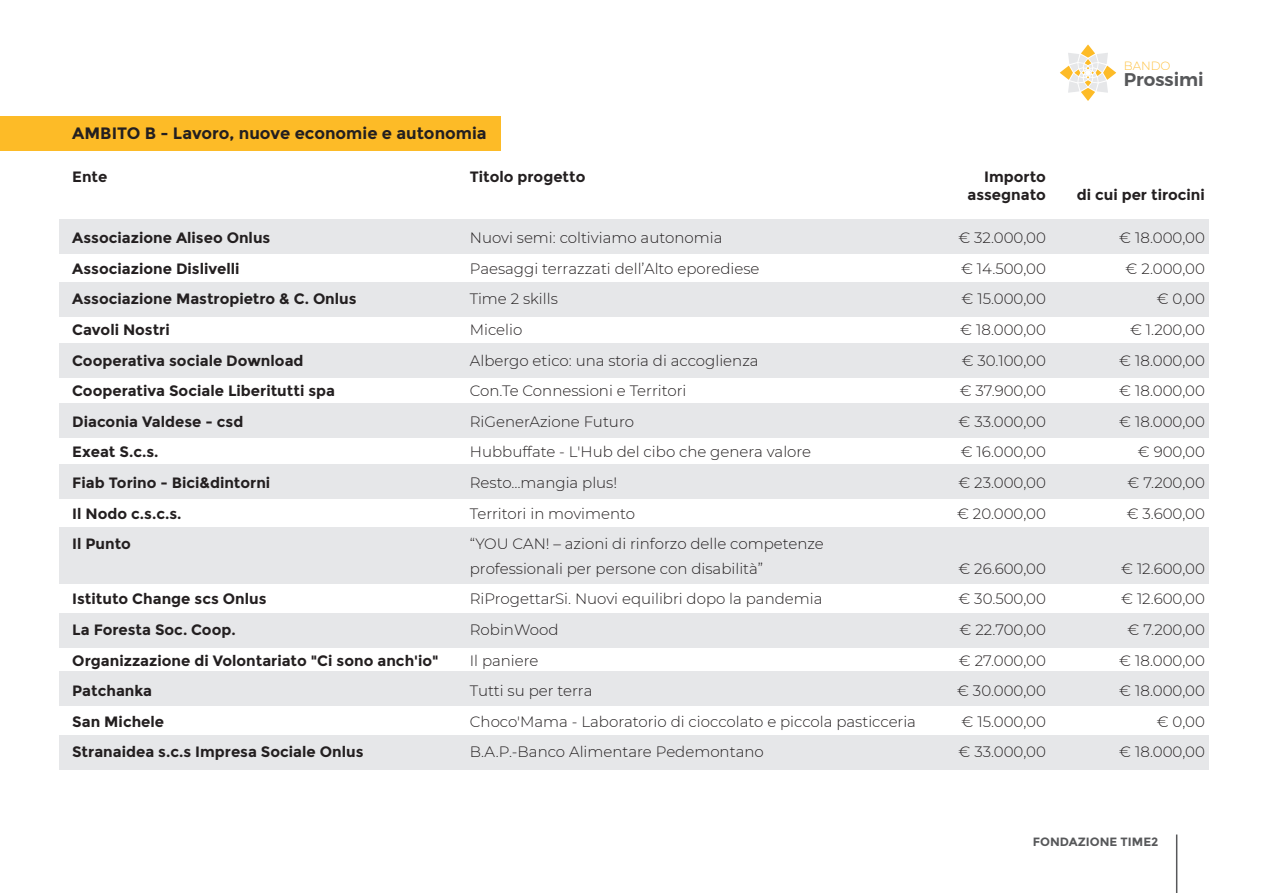
<style>
.page{position:relative;width:1263px;height:893px;background:#fff}
.page>*{position:absolute;margin:0;border:0;box-sizing:border-box;transform-origin:0 0}
.t1{font:600 18.3px "Montserrat";color:#57585a}
.t2{font:700 16.5px "Montserrat";color:#231f20}
.t3{font:300 15px/24.6px "Montserrat";color:#231f20}
.t4{font:700 15px/18.6px "Montserrat";color:#231f20;text-align:right}
.t5{font:700 12px "Montserrat";color:#57585a}
.t6{font:300 11.85px "Montserrat";color:#fec141}
</style>
<div class="page">
<div style="left:0;top:117px;width:500px;height:34px;background:#fdbb27"></div>
<div style="left:60px;top:219px;width:1149px;height:34px;background:#e6e7e9"></div>
<div style="left:60px;top:283px;width:1149px;height:34px;background:#e6e7e9"></div>
<div style="left:60px;top:343px;width:1149px;height:34px;background:#e6e7e9"></div>
<div style="left:60px;top:404px;width:1149px;height:34px;background:#e6e7e9"></div>
<div style="left:60px;top:465px;width:1149px;height:34px;background:#e6e7e9"></div>
<div style="left:60px;top:613px;width:1149px;height:34px;background:#e6e7e9"></div>
<div style="left:60px;top:672px;width:1149px;height:34px;background:#e6e7e9"></div>
<div style="left:60px;top:735px;width:1149px;height:34px;background:#e6e7e9"></div>
<div style="left:60px;top:527px;width:1149px;height:56px;background:#e6e7e9"></div>
<svg style="left:1060px;top:45px;width:56px;height:56px"></svg>
<hr style="left:1176px;top:834px;width:1px;height:59px;background:#57585a">
<p class="t2" style="left:72px;top:124px;width:416px">AMBITO B - Lavoro, nuove economie e autonomia</p>
<p class="t4" style="left:72px;top:167px;width:37px">Ente</p>
<p class="t4" style="left:470px;top:167px;width:117px">Titolo progetto</p>
<p class="t4" style="left:967px;top:167px;width:80px">Importo assegnato</p>
<p class="t6" style="left:1124px;top:57px;width:48px">BANDO</p>
<p class="t1" style="left:1124px;top:65px;width:82px">Prossimi</p>
<p class="t4" style="left:1077px;top:186px;width:130px">di cui per tirocini</p>
<p class="t4" style="left:72px;top:229px;width:200px">Associazione Aliseo Onlus</p>
<p class="t3" style="left:470px;top:225px;width:254px">Nuovi semi: coltiviamo autonomia</p>
<p class="t3" style="left:958px;top:225px;width:89px">€ 32.000,00</p>
<p class="t3" style="left:1119px;top:225px;width:87px">€ 18.000,00</p>
<p class="t4" style="left:72px;top:259px;width:169px">Associazione Dislivelli</p>
<p class="t3" style="left:470px;top:256px;width:291px">Paesaggi terrazzati dell’Alto eporediese</p>
<p class="t3" style="left:961px;top:256px;width:86px">€ 14.500,00</p>
<p class="t3" style="left:1126px;top:256px;width:81px">€ 2.000,00</p>
<p class="t4" style="left:72px;top:290px;width:286px">Associazione Mastropietro &amp; C. Onlus</p>
<p class="t3" style="left:470px;top:286px;width:90px">Time 2 skills</p>
<p class="t3" style="left:961px;top:286px;width:86px">€ 15.000,00</p>
<p class="t3" style="left:1157px;top:286px;width:50px">€ 0,00</p>
<p class="t4" style="left:72px;top:320px;width:99px">Cavoli Nostri</p>
<p class="t3" style="left:470px;top:317px;width:54px">Micelio</p>
<p class="t3" style="left:960px;top:317px;width:87px">€ 18.000,00</p>
<p class="t3" style="left:1130px;top:317px;width:76px">€ 1.200,00</p>
<p class="t4" style="left:72px;top:351px;width:233px">Cooperativa sociale Download</p>
<p class="t3" style="left:470px;top:347px;width:290px">Albergo etico: una storia di accoglienza</p>
<p class="t3" style="left:962px;top:347px;width:86px">€ 30.100,00</p>
<p class="t3" style="left:1119px;top:347px;width:87px">€ 18.000,00</p>
<p class="t4" style="left:72px;top:382px;width:264px">Cooperativa Sociale Liberitutti spa</p>
<p class="t3" style="left:470px;top:378px;width:218px">Con.Te Connessioni e Territori</p>
<p class="t3" style="left:960px;top:378px;width:88px">€ 37.900,00</p>
<p class="t3" style="left:1119px;top:378px;width:87px">€ 18.000,00</p>
<p class="t4" style="left:72px;top:412px;width:173px">Diaconia Valdese - csd</p>
<p class="t3" style="left:470px;top:409px;width:166px">RiGenerAzione Futuro</p>
<p class="t3" style="left:958px;top:409px;width:89px">€ 33.000,00</p>
<p class="t3" style="left:1119px;top:409px;width:87px">€ 18.000,00</p>
<p class="t4" style="left:72px;top:443px;width:88px">Exeat S.c.s.</p>
<p class="t3" style="left:470px;top:439px;width:343px">Hubbuffate - L'Hub del cibo che genera valore</p>
<p class="t3" style="left:961px;top:439px;width:87px">€ 16.000,00</p>
<p class="t3" style="left:1138px;top:439px;width:69px">€ 900,00</p>
<p class="t4" style="left:72px;top:473px;width:200px">Fiab Torino - Bici&amp;dintorni</p>
<p class="t3" style="left:470px;top:470px;width:149px">Resto…mangia plus!</p>
<p class="t3" style="left:958px;top:470px;width:89px">€ 23.000,00</p>
<p class="t3" style="left:1127px;top:470px;width:79px">€ 7.200,00</p>
<p class="t4" style="left:72px;top:504px;width:111px">Il Nodo c.s.c.s.</p>
<p class="t3" style="left:470px;top:500px;width:167px">Territori in movimento</p>
<p class="t3" style="left:957px;top:500px;width:90px">€ 20.000,00</p>
<p class="t3" style="left:1127px;top:500px;width:80px">€ 3.600,00</p>
<p class="t4" style="left:72px;top:535px;width:60px">Il Punto</p>
<p class="t3" style="left:470px;top:531px;width:355px">“YOU CAN! – azioni di rinforzo delle competenze professionali per persone con disabilità”</p>
<p class="t3" style="left:958px;top:556px;width:89px">€ 26.600,00</p>
<p class="t3" style="left:1121px;top:556px;width:85px">€ 12.600,00</p>
<p class="t4" style="left:72px;top:590px;width:196px">Istituto Change scs Onlus</p>
<p class="t3" style="left:470px;top:586px;width:354px">RiProgettarSi. Nuovi equilibri dopo la pandemia</p>
<p class="t3" style="left:958px;top:586px;width:89px">€ 30.500,00</p>
<p class="t3" style="left:1121px;top:586px;width:85px">€ 12.600,00</p>
<p class="t4" style="left:72px;top:620px;width:165px">La Foresta Soc. Coop.</p>
<p class="t3" style="left:470px;top:617px;width:90px">RobinWood</p>
<p class="t3" style="left:960px;top:617px;width:88px">€ 22.700,00</p>
<p class="t3" style="left:1127px;top:617px;width:79px">€ 7.200,00</p>
<p class="t4" style="left:72px;top:651px;width:368px">Organizzazione di Volontariato "Ci sono anch'io"</p>
<p class="t3" style="left:470px;top:647px;width:70px">Il paniere</p>
<p class="t3" style="left:959px;top:647px;width:88px">€ 27.000,00</p>
<p class="t3" style="left:1119px;top:647px;width:87px">€ 18.000,00</p>
<p class="t4" style="left:72px;top:682px;width:81px">Patchanka</p>
<p class="t3" style="left:470px;top:678px;width:124px">Tutti su per terra</p>
<p class="t3" style="left:957px;top:678px;width:90px">€ 30.000,00</p>
<p class="t3" style="left:1119px;top:678px;width:87px">€ 18.000,00</p>
<p class="t4" style="left:72px;top:712px;width:93px">San Michele</p>
<p class="t3" style="left:470px;top:709px;width:448px">Choco'Mama - Laboratorio di cioccolato e piccola pasticceria</p>
<p class="t3" style="left:961px;top:709px;width:86px">€ 15.000,00</p>
<p class="t3" style="left:1157px;top:709px;width:50px">€ 0,00</p>
<p class="t4" style="left:72px;top:743px;width:293px">Stranaidea s.c.s Impresa Sociale Onlus</p>
<p class="t3" style="left:470px;top:739px;width:295px">B.A.P.-Banco Alimentare Pedemontano</p>
<p class="t3" style="left:958px;top:739px;width:89px">€ 33.000,00</p>
<p class="t3" style="left:1119px;top:739px;width:87px">€ 18.000,00</p>
<p class="t5" style="left:1033px;top:835px;width:127px">FONDAZIONE TIME2</p>
</div>
